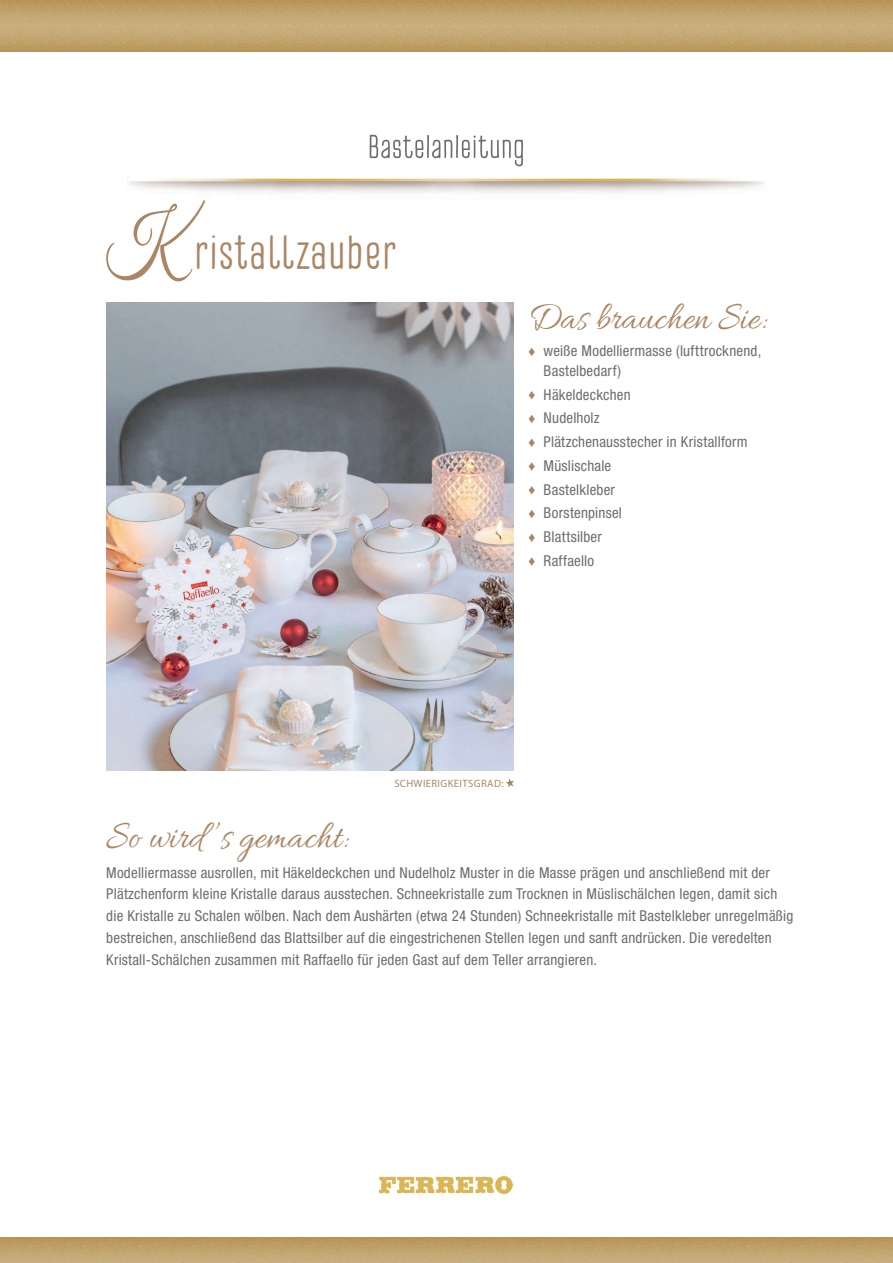
<style>
.page{position:relative;width:893px;height:1263px;background:#fff}
.page>*{position:absolute;margin:0;border:0;box-sizing:border-box;transform-origin:0 0}
.t1{font:78.75px "Good Vibrations Script";color:#aa8764;scale:.77 1}
.t2{font:51px "Allura Script";color:#aa8764;scale:.9 1}
.t3{font:48px "Frykas";letter-spacing:-.005em;color:#aa8764}
.t4{font:condensed 15px/23.7px "Helvetica Neue LT Pro";letter-spacing:.015em;color:#6c6d70}
.t5{font:10.65px "Myriad Pro";letter-spacing:.035em;color:#aa8764}
</style>
<div class="page">
<img style="left:0;top:1237px;width:497px;height:26px">
<img style="left:497px;top:1237px;width:396px;height:26px">
<img style="left:0;top:0;width:497px;height:51px">
<img style="left:497px;top:0;width:396px;height:51px">
<img style="left:106px;top:303px;width:408px;height:467px">
<img style="left:379px;top:1176px;width:135px;height:18px">
<svg style="left:529px;top:348px;width:6px;height:8px"></svg>
<svg style="left:529px;top:391px;width:6px;height:8px"></svg>
<svg style="left:529px;top:415px;width:6px;height:8px"></svg>
<svg style="left:529px;top:438px;width:6px;height:9px"></svg>
<svg style="left:529px;top:462px;width:6px;height:9px"></svg>
<svg style="left:529px;top:486px;width:6px;height:8px"></svg>
<svg style="left:529px;top:510px;width:6px;height:8px"></svg>
<svg style="left:529px;top:533px;width:6px;height:9px"></svg>
<svg style="left:529px;top:557px;width:6px;height:9px"></svg>
<svg style="left:506px;top:778px;width:8px;height:9px"></svg>
<img style="left:127px;top:178px;width:638px;height:15px">
<svg style="left:370px;top:135px;width:153px;height:31px"></svg>
<h1 class="t1" style="left:107px;top:188px;width:95px">K</h1>
<h3 class="t3" style="left:193px;top:223px;width:205px">ristallzauber</h3>
<h2 class="t2" style="left:529px;top:290px;width:265px">Das brauchen Sie:</h2>
<p class="t4" style="left:544px;top:341px;width:219px;line-height:19.5px">weiße Modelliermasse (lufttrocknend,<br>Bastelbedarf)</p>
<p class="t4" style="left:544px;top:382px;width:206px">Häkeldeckchen<br>Nudelholz<br>Plätzchenausstecher in Kristallform<br>Müslischale<br>Bastelkleber<br>Borstenpinsel<br>Blattsilber<br>Raffaello</p>
<p class="t5" style="left:394px;top:776px;width:111px">SCHWIERIGKEITSGRAD:</p>
<h2 class="t2" style="left:106px;top:809px;width:269px">So wird ’s gemacht:</h2>
<p class="t4" style="left:106px;top:861px;width:688px;line-height:21.8px">Modelliermasse ausrollen, mit Häkeldeckchen und Nudelholz Muster in die Masse prägen und anschließend mit der Plätzchenform kleine Kristalle daraus ausstechen. Schneekristalle zum Trocknen in Müslischälchen legen, damit sich die Kristalle zu Schalen wölben. Nach dem Aushärten (etwa 24 Stunden) Schneekristalle mit Bastelkleber unregelmäßig bestreichen, anschließend das Blattsilber auf die eingestrichenen Stellen legen und sanft andrücken. Die veredelten Kristall-Schälchen zusammen mit Raffaello für jeden Gast auf dem Teller arrangieren.</p>
</div>
